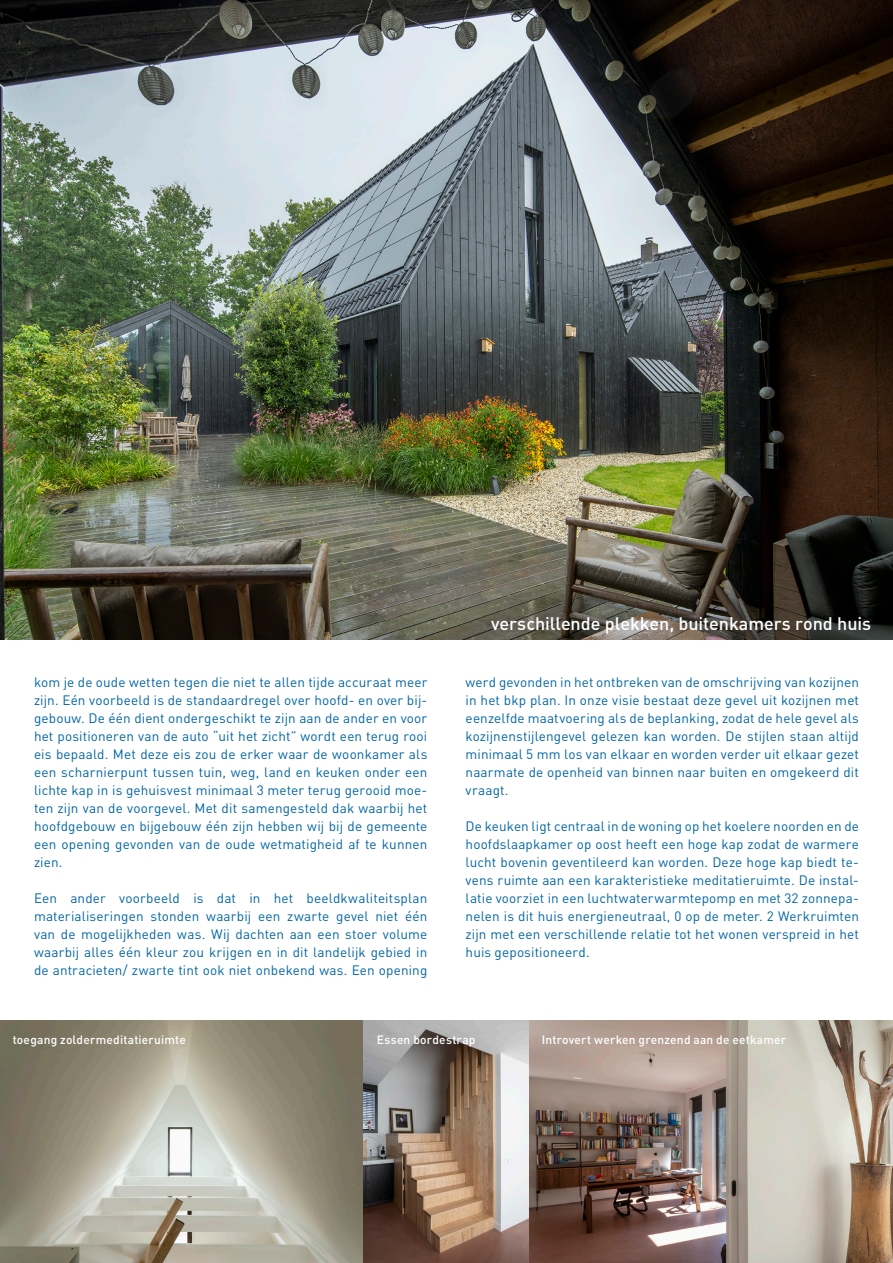
<style>
.page{position:relative;width:893px;height:1263px;background:#fff}
.page>*{position:absolute;margin:0;border:0;box-sizing:border-box;transform-origin:0 0}
.t1{font:500 18px "DINOT";letter-spacing:-.005em;color:#fff}
.t2{font:13.5px/18px "DINOT";letter-spacing:.01em;color:#0065a4;text-align:justify}
.t3{font:500 12px "DINOT";letter-spacing:.015em;color:#fff}
</style>
<div class="page">
<img style="left:0;top:0;width:893px;height:640px">
<img style="left:0;top:1020px;width:893px;height:243px">
<p class="t2" style="left:34px;top:672px;width:395px">kom je de oude wetten tegen die niet te allen tijde accuraat meer zijn. Eén voorbeeld is de standaardregel over hoofd- en over bij&shy;gebouw. De één dient ondergeschikt te zijn aan de ander en voor het positioneren van de auto “uit het zicht” wordt een terug rooi eis bepaald. Met deze eis zou de erker waar de woonkamer als een scharnierpunt tussen tuin, weg, land en keuken onder een lichte kap in is gehuisvest minimaal 3 meter terug gerooid moe&shy;ten zijn van de voorgevel. Met dit samengesteld dak waarbij het hoofdgebouw en bijgebouw één zijn hebben wij bij de gemeente een opening gevonden van de oude wetmatigheid af te kunnen zien.</p>
<p class="t2" style="left:34px;top:888px;width:395px">Een ander voorbeeld is dat in het beeldkwaliteitsplan materialiseringen stonden waarbij een zwarte gevel niet één van de mogelijkheden was. Wij dachten aan een stoer volume waarbij alles één kleur zou krijgen en in dit landelijk gebied in de antracieten/ zwarte tint ook niet onbekend was. Een opening</p>
<p class="t1" style="left:491px;top:610px;width:382px">verschillende plekken, buitenkamers rond huis</p>
<p class="t2" style="left:466px;top:672px;width:395px">werd gevonden in het ontbreken van de omschrijving van kozijnen in het bkp plan. In onze visie bestaat deze gevel uit kozijnen met eenzelfde maatvoering als de beplanking, zodat de hele gevel als kozijnenstijlengevel gelezen kan worden. De stijlen staan altijd minimaal 5 mm los van elkaar en worden verder uit elkaar gezet naarmate de openheid van binnen naar buiten en omgekeerd dit vraagt.</p>
<p class="t2" style="left:466px;top:816px;width:395px">De keuken ligt centraal in de woning op het koelere noorden en de hoofdslaapkamer op oost heeft een hoge kap zodat de warmere lucht bovenin geventileerd kan worden. Deze hoge kap biedt te&shy;vens ruimte aan een karakteristieke meditatieruimte. De instal&shy;latie voorziet in een luchtwaterwarmtepomp en met 32 zonnepa&shy;nelen is dit huis energieneutraal, 0 op de meter. 2 Werkruimten zijn met een verschillende relatie tot het wonen verspreid in het huis gepositioneerd.</p>
<p class="t3" style="left:13px;top:1030px;width:175px">toegang zoldermeditatieruimte</p>
<p class="t3" style="left:377px;top:1030px;width:100px">Essen bordestrap</p>
<p class="t3" style="left:542px;top:1030px;width:246px">Introvert werken grenzend aan de eetkamer</p>
</div>
